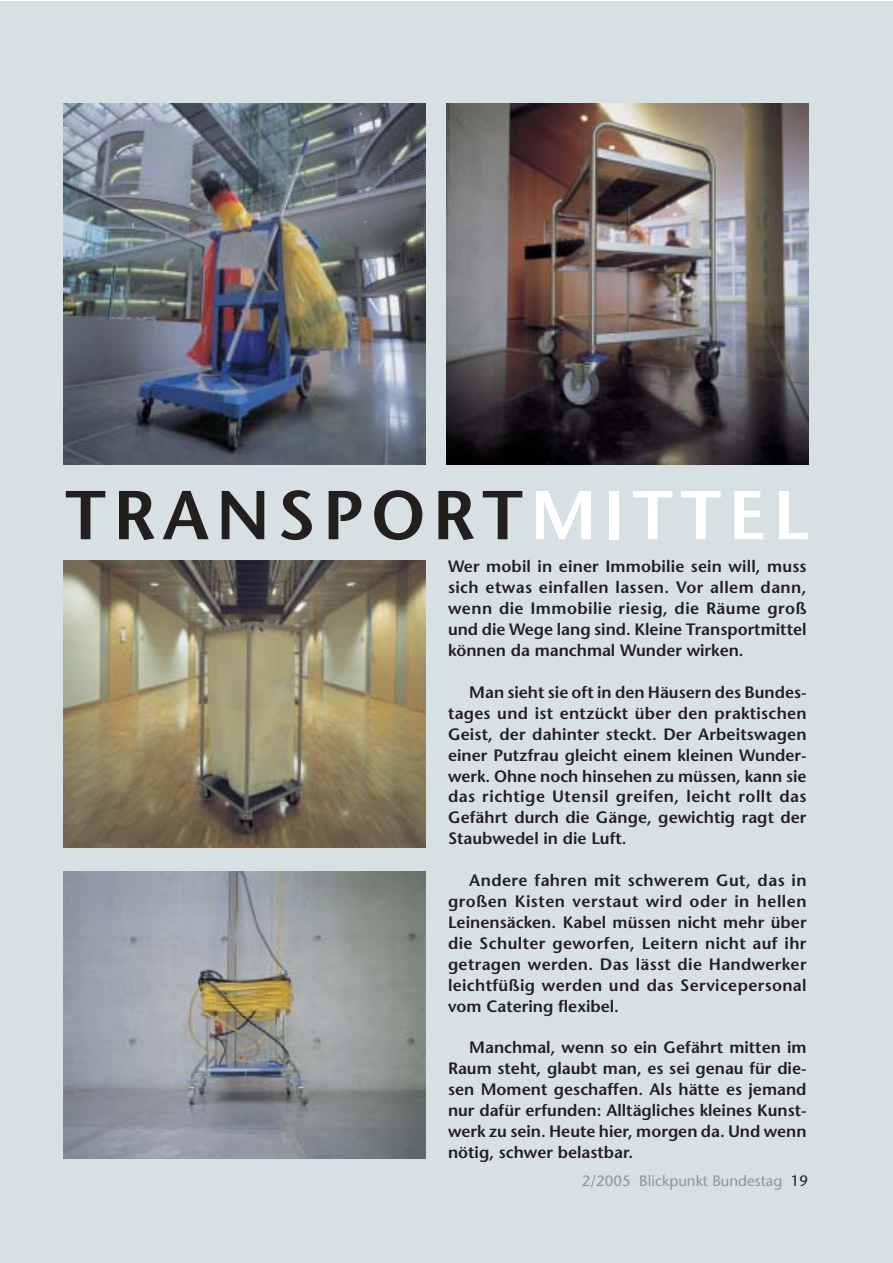
<style>
.page{position:relative;width:893px;height:1263px;background:#fff}
.page>*{position:absolute;margin:0;border:0;box-sizing:border-box;transform-origin:0 0}
.t1{font:600 69px "Stone Sans";letter-spacing:.105em;color:#231f1f}
.t2{font:600 16.5px/20.9px "Stone Sans";color:#231f1f;text-align:justify}
.t3{font:15px "Stone Sans";color:#939497}
.s1{color:#fff}
.s2{color:#231f1f}
</style>
<div class="page">
<div style="left:0;top:2px;width:892px;height:1261px;background:#d7e0e3"></div>
<img style="left:64px;top:872px;width:361px;height:286px">
<img style="left:446px;top:104px;width:362px;height:361px">
<img style="left:64px;top:104px;width:361px;height:361px">
<img style="left:64px;top:561px;width:361px;height:287px">
<h1 class="t1" style="left:65px;top:489px;width:745px">TRANSPORT<span class="s1">MITTEL</span></h1>
<p class="t2" style="left:448px;top:558px;width:360px">Wer mobil in einer Immobilie sein will, muss sich etwas einfallen lassen. Vor allem dann, wenn die Immobilie riesig, die Räume groß und die Wege lang sind. Kleine Transportmittel können da manchmal Wunder wirken.</p>
<p class="t2" style="left:448px;top:683px;width:360px;text-indent:21px">Man sieht sie oft in den Häusern des Bundes&shy;tages und ist entzückt über den praktischen Geist, der dahinter steckt. Der Arbeitswagen einer Putzfrau gleicht einem kleinen Wunder&shy;werk. Ohne noch hinsehen zu müssen, kann sie das richtige Utensil greifen, leicht rollt das Gefährt durch die Gänge, gewichtig ragt der Staubwedel in die Luft.</p>
<p class="t2" style="left:448px;top:872px;width:360px;text-indent:21px">Andere fahren mit schwerem Gut, das in großen Kisten verstaut wird oder in hellen Leinensäcken. Kabel müssen nicht mehr über die Schulter geworfen, Leitern nicht auf ihr getragen werden. Das lässt die Handwerker leichtfüßig werden und das Servicepersonal vom Catering flexibel.</p>
<p class="t2" style="left:448px;top:1039px;width:360px;text-indent:21px">Manchmal, wenn so ein Gefährt mitten im Raum steht, glaubt man, es sei genau für die&shy;sen Moment geschaffen. Als hätte es jemand nur dafür erfunden: Alltägliches kleines Kunst&shy;werk zu sein. Heute hier, morgen da. Und wenn nötig, schwer belastbar.</p>
<p class="t3" style="left:581px;top:1175px;width:228px">2/2005 Blickpunkt Bundestag <span class="s2">19</span></p>
</div>
